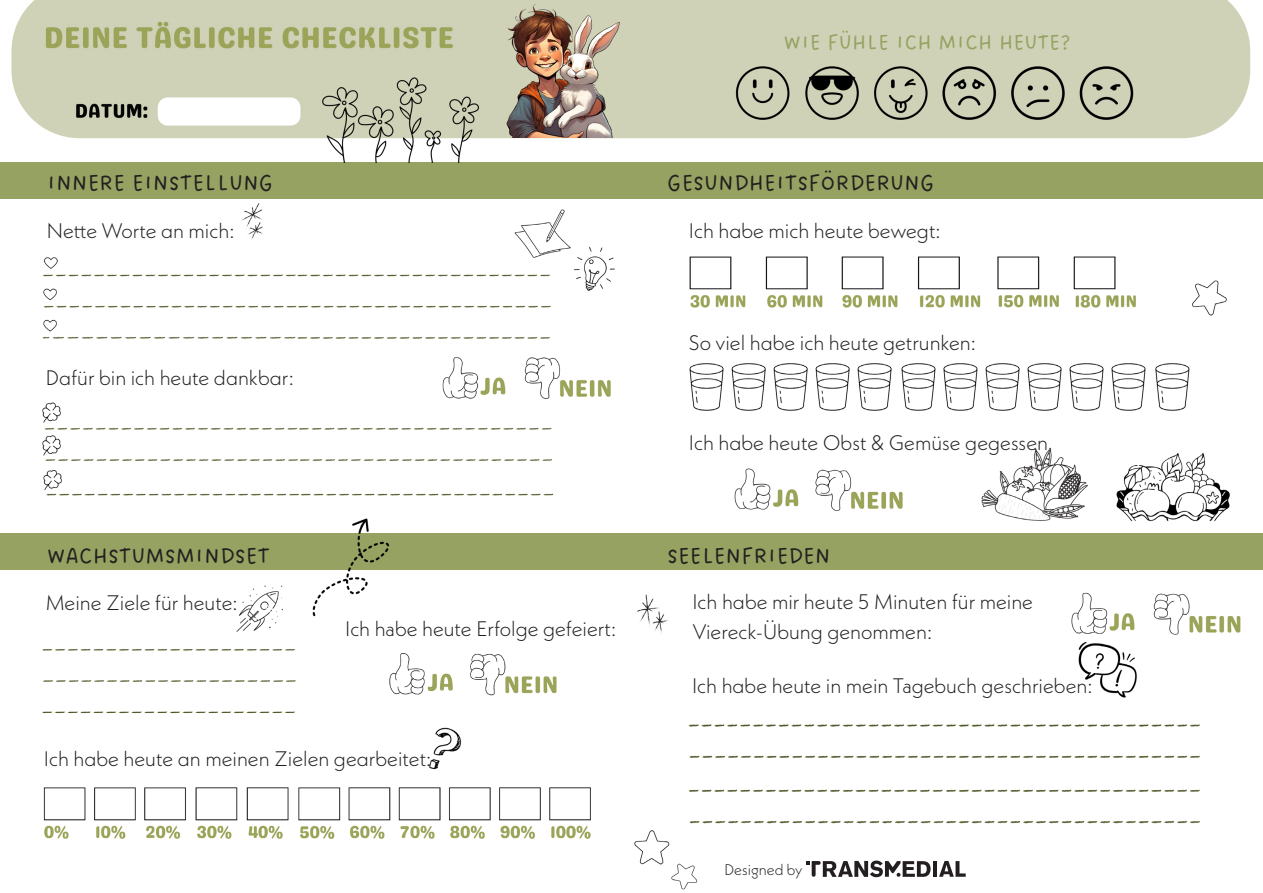
<style>
.page{position:relative;width:1263px;height:893px;background:#fff}
.page>*{position:absolute;margin:0;border:0;box-sizing:border-box;transform-origin:0 0}
.t1{font:24px "Dreaming Outloud Sans";color:#231f20}
.t2{font:22.5px "Dreaming Outloud Sans";color:#95a261}
.t3{font:300 21px "Neue Kabel";color:#231f20}
.t4{font:300 15.3px "Neue Kabel";color:#231f20}
</style>
<div class="page">
<img style="left:629px;top:62px;width:634px;height:828px">
<img style="left:10px;top:199px;width:620px;height:683px">
<div style="left:298px;top:502px;width:117px;height:120px;background:#fff"></div>
<div style="left:11px;top:0;width:1239px;height:138px;background:#cfd2b7"></div>
<div style="left:0;top:163px;width:1263px;height:36px;background:#95a261"></div>
<div style="left:0;top:534px;width:1263px;height:36px;background:#95a261"></div>
<img style="left:45px;top:21px;width:412px;height:106px">
<img style="left:266px;top:517px;width:145px;height:102px">
<img style="left:492px;top:0;width:200px;height:138px">
<img style="left:318px;top:67px;width:164px;height:95px">
<img style="left:734px;top:62px;width:401px;height:61px">
<hr style="left:933px;top:861px;width:4px;height:16px;background:#231f20">
<svg style="left:807px;top:860px;width:123px;height:17px"></svg>
<svg style="left:939px;top:861px;width:27px;height:16px"></svg>
<p class="t1" style="left:47px;top:169px;width:228px">INNERE EINSTELLUNG</p>
<p class="t3" style="left:47px;top:217px;width:189px">Nette Worte an mich:</p>
<p class="t3" style="left:46px;top:364px;width:250px">Dafür bin ich heute dankbar:</p>
<p class="t1" style="left:47px;top:542px;width:225px">WACHSTUMSMINDSET</p>
<p class="t3" style="left:46px;top:589px;width:193px">Meine Ziele für heute:</p>
<p class="t3" style="left:345px;top:615px;width:272px">Ich habe heute Erfolge gefeiert:</p>
<p class="t3" style="left:44px;top:745px;width:389px">Ich habe heute an meinen Zielen gearbeitet:</p>
<p class="t2" style="left:783px;top:30px;width:288px">WIE FÜHLE ICH MICH HEUTE?</p>
<p class="t1" style="left:667px;top:169px;width:269px">GESUNDHEITSFÖRDERUNG</p>
<p class="t3" style="left:689px;top:217px;width:253px">Ich habe mich heute bewegt:</p>
<p class="t3" style="left:689px;top:329px;width:289px">So viel habe ich heute getrunken:</p>
<p class="t3" style="left:689px;top:429px;width:361px">Ich habe heute Obst &amp; Gemüse gegessen</p>
<p class="t1" style="left:667px;top:542px;width:165px">SEELENFRIEDEN</p>
<p class="t3" style="left:692px;top:588px;width:342px">Ich habe mir heute 5 Minuten für meine</p>
<p class="t3" style="left:692px;top:618px;width:241px">Viereck-Übung genommen:</p>
<p class="t3" style="left:692px;top:673px;width:402px">Ich habe heute in mein Tagebuch geschrieben:</p>
<p class="t4" style="left:724px;top:860px;width:80px">Designed by</p>
</div>
